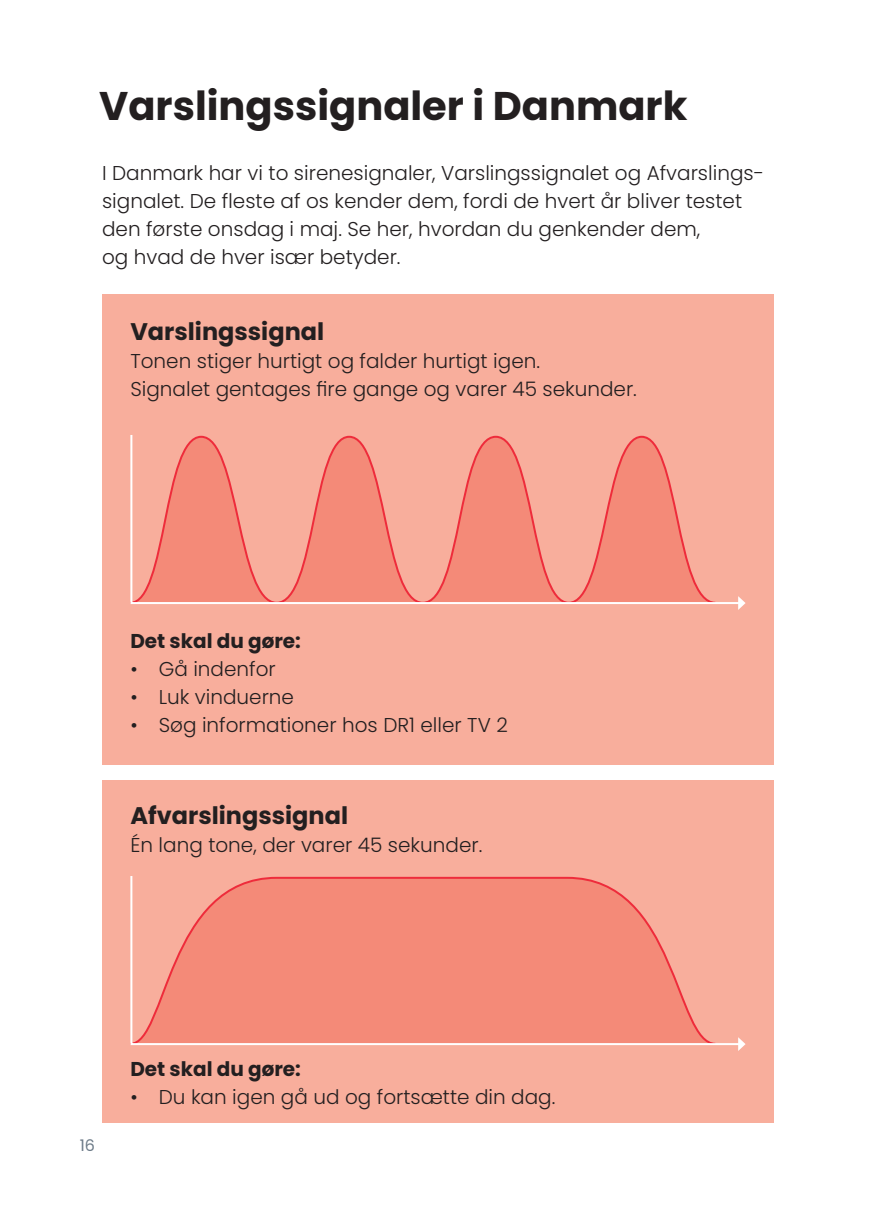
<style>
.page{position:relative;width:876px;height:1225px;background:#fff}
.page>*{position:absolute;margin:0;border:0;box-sizing:border-box;transform-origin:0 0}
.t1{font:700 40px "Poppins";color:#231f20}
.t2{font:700 24px "Poppins";color:#231f20}
.t3{font:300 20px/28px "Poppins";color:#231f20}
.t4{font:700 20px "Poppins";color:#231f20}
.t5{font:16px "Poppins";color:#6d7b88}
</style>
<div class="page">
<div style="left:102px;top:294px;width:672px;height:470px;background:#f8ae9c"></div>
<div style="left:102px;top:780px;width:672px;height:343px;background:#f8ae9c"></div>
<svg style="left:130px;top:435px;width:608px;height:169px"></svg>
<svg style="left:738px;top:596px;width:8px;height:14px"></svg>
<svg style="left:130px;top:876px;width:608px;height:170px"></svg>
<svg style="left:738px;top:1037px;width:8px;height:14px"></svg>
<h1 class="t1" style="left:99px;top:83px;width:590px">Varslingssignaler i Danmark</h1>
<p class="t3" style="left:102px;top:159px;width:663px">I Danmark har vi to sirenesignaler, Varslingssignalet og Afvarslings&shy;signalet. De fleste af os kender dem, fordi de hvert år bliver testet den første onsdag i maj. Se her, hvordan du genkender dem,<br>og hvad de hver især betyder.</p>
<p class="t2" style="left:130px;top:318px;width:195px">Varslingssignal</p>
<p class="t3" style="left:130px;top:347px;width:508px">Tonen stiger hurtigt og falder hurtigt igen.<br>Signalet gentages fire gange og varer 45 sekunder.</p>
<p class="t4" style="left:130px;top:629px;width:172px">Det skal du gøre:</p>
<p class="t3" style="left:130px;top:655px;width:147px">• Gå indenfor</p>
<p class="t3" style="left:130px;top:683px;width:165px">• Luk vinduerne</p>
<p class="t3" style="left:130px;top:711px;width:379px">• Søg informationer hos DR1 eller TV 2</p>
<p class="t2" style="left:130px;top:801px;width:219px">Afvarslingssignal</p>
<p class="t3" style="left:130px;top:830px;width:353px">Én lang tone, der varer 45 sekunder.</p>
<p class="t5" style="left:80px;top:1136px;width:17px">16</p>
<p class="t4" style="left:130px;top:1057px;width:172px">Det skal du gøre:</p>
<p class="t3" style="left:130px;top:1082px;width:427px">• Du kan igen gå ud og fortsætte din dag.</p>
</div>
